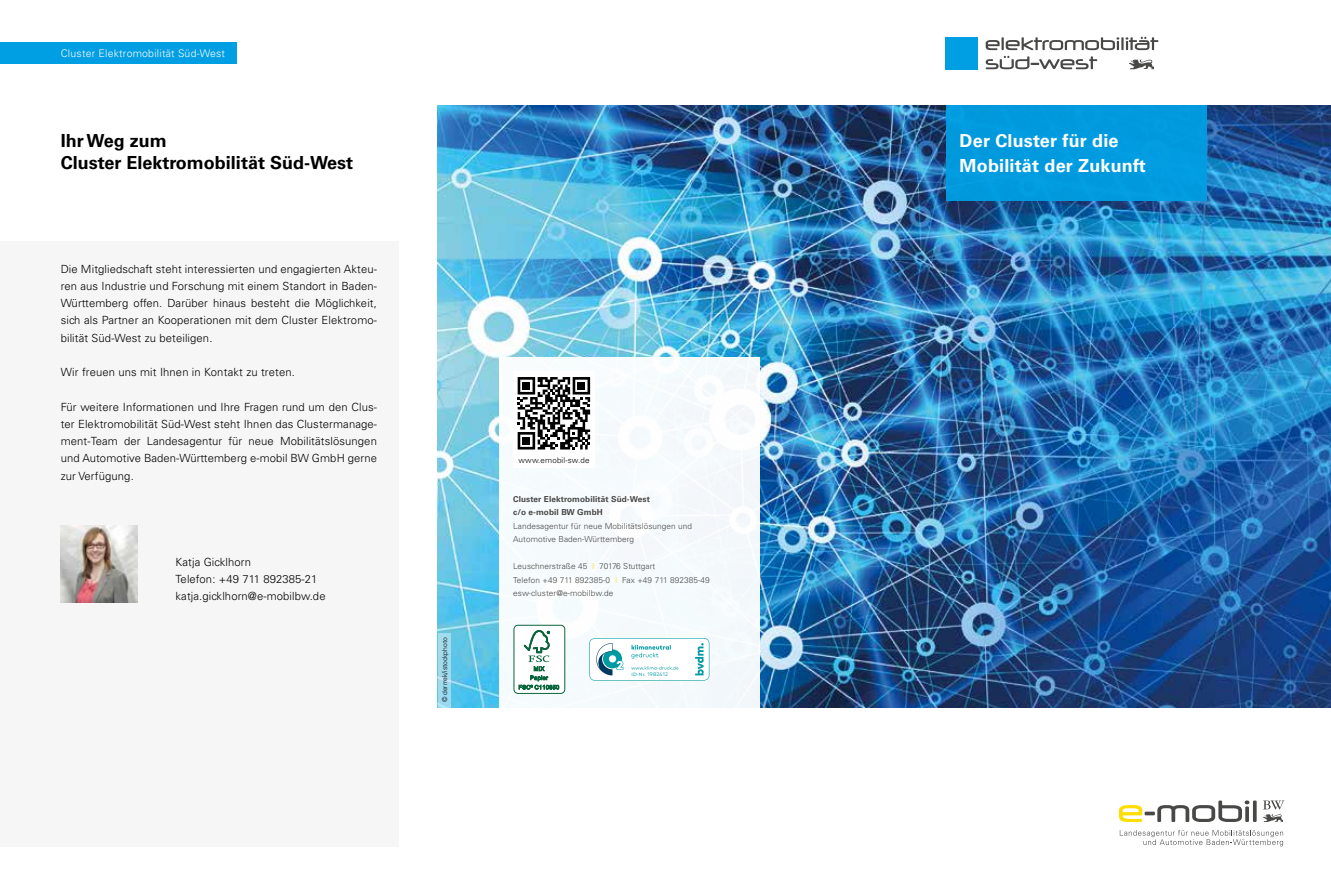
<style>
.page{position:relative;width:1331px;height:893px;background:#fff}
.page>*{position:absolute;margin:0;border:0;box-sizing:border-box;transform-origin:0 0}
.t1{font:700 18px/22.5px "Univers LT";color:#000}
.t2{font:700 18px/25.5px "Univers LT";letter-spacing:.01em;color:#fff}
.t3{font:300 11.25px/17.2px "Univers LT";letter-spacing:.01em;color:#000;text-align:justify}
.t4{font:300 10.5px "Univers LT";letter-spacing:.02em;color:#fff}
.t5{font:300 8.25px/13.5px "Univers LT";letter-spacing:.01em;color:#484847}
.t6{font:700 8.25px/13.5px "Univers LT";letter-spacing:.01em;color:#484847}
.t7{font:300 7.95px "Univers LT";letter-spacing:.02em;color:#000}
.t8{font:300 6.75px "Univers LT";color:#000}
.t9{font:5.1px "Mark Pro";letter-spacing:.05em;color:#009aa3}
.s1{color:#fd0}
.s2{font-family:"Mark OT";font-size:4.65px}
</style>
<div class="page">
<img style="left:0;top:36px;width:1331px;height:811px">
<p class="t4" style="left:61px;top:47px;width:166px">Cluster Elektromobilität Süd-West</p>
<h1 class="t1" style="left:61px;top:129px;width:294px">Ihr Weg zum<br>Cluster Elektromobilität Süd-West</h1>
<h1 class="t2" style="left:960px;top:128px;width:188px">Der Cluster für die<br>Mobilität der Zukunft</h1>
<p class="t3" style="left:61px;top:260px;width:318px">Die Mitgliedschaft steht interessierten und engagierten Akteu&shy;ren aus Industrie und Forschung mit einem Standort in Baden-Württemberg offen. Darüber hinaus besteht die Möglichkeit, sich als Partner an Kooperationen mit dem Cluster Elektromo&shy;bilität Süd-West zu beteiligen.</p>
<p class="t3" style="left:61px;top:363px;width:236px">Wir freuen uns mit Ihnen in Kontakt zu treten.</p>
<p class="t3" style="left:61px;top:398px;width:318px">Für weitere Informationen und Ihre Fragen rund um den Clus&shy;ter Elektromobilität Süd-West steht Ihnen das Clustermanage&shy;ment-Team der Landesagentur für neue Mobilitätslösungen und Automotive Baden-Württemberg e-mobil BW GmbH gerne zur Verfügung.</p>
<p class="t3" style="left:176px;top:553px;width:152px;text-align:left">Katja Gicklhorn<br>Telefon: +49 711 892385-21 katja.gicklhorn@e-mobilbw.de</p>
<p class="t8" style="left:441px;top:702px;width:66px;rotate:-90deg">© derrrek/istockphoto</p>
<p class="t7" style="left:518px;top:455px;width:73px">www.emobil-sw.de</p>
<p class="t6" style="left:513px;top:492px;width:138px">Cluster Elektromobilität Süd-West c/o e-mobil BW GmbH</p>
<p class="t5" style="left:513px;top:519px;width:181px">Landesagentur für neue Mobilitätslösungen und<br>Automotive Baden-Württemberg</p>
<p class="t5" style="left:513px;top:560px;width:198px">Leuschnerstraße 45 <span class="s1">I</span> 70176 Stuttgart<br>Telefon +49 711 892385-0 <span class="s1">I</span> Fax +49 711 892385-49 esw-cluster@e-mobilbw.de</p>
<p class="t9" style="left:631px;top:670px;width:38px"><span class="s2">ID-Nr.</span> 1982412</p>
</div>
